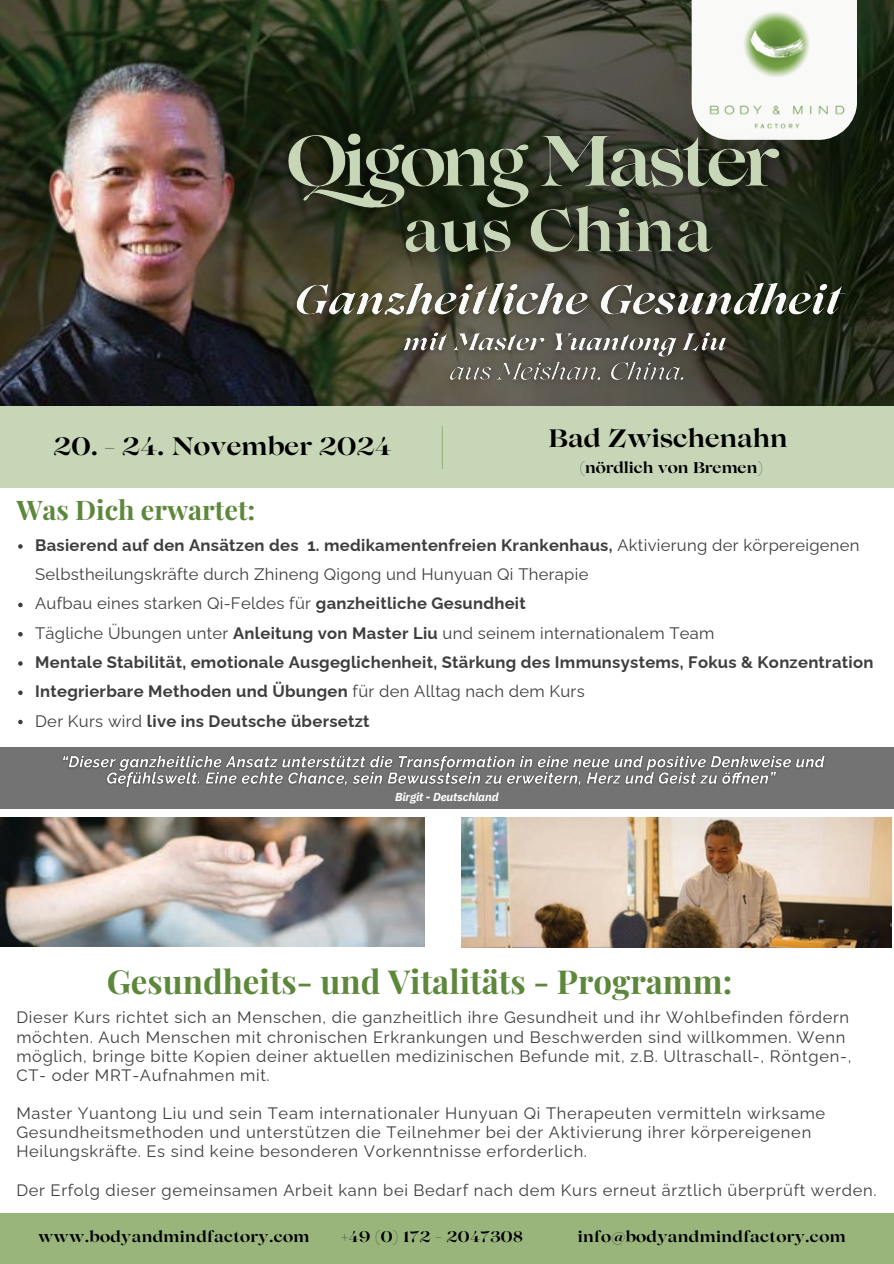
<style>
.page{position:relative;width:894px;height:1264px;background:#fff}
.page>*{position:absolute;margin:0;border:0;box-sizing:border-box;transform-origin:0 0}
.t1{font:700 33px "Playfair Display";color:#5d883b}
.t2{font:700 27px "Playfair Display";color:#5d883b}
.t3{font:700 25.2px "Lovelace";color:#000}
.t4{font:700 25.05px "Lovelace";letter-spacing:-.005em;color:#000}
.t5{font:16.65px/29.2px "Raleway";letter-spacing:.015em;color:#3f3e3f}
.t6{font:700 16.65px "Raleway";letter-spacing:.015em;color:#3f3e3f}
.t7{font:16.5px/19.2px "Raleway";letter-spacing:.04em;color:#3f3e3f}
.t8{font:700 15.45px "Lovelace";letter-spacing:.015em;color:#000}
.t9{font:700 15.45px "Lovelace";letter-spacing:-.005em;color:#000}
.t10{font:italic 700 11.55px "IBM Plex Sans";letter-spacing:-.01em;color:#fff}
.s1{font-weight:700}
.s2{font-weight:400}
</style>
<div class="page">
<svg style="left:426px;top:0;width:467px;height:407px;background:#363a2b"></svg>
<svg style="left:691px;top:0;width:165px;height:140px"></svg>
<img style="left:691px;top:2px;width:165px;height:135px">
<img style="left:0;top:0;width:426px;height:407px">
<div style="left:0;top:407px;width:893px;height:81px;background:#c7d6b7"></div>
<img style="left:262px;top:110px;width:543px;height:128px">
<img style="left:379px;top:180px;width:360px;height:93px">
<img style="left:285px;top:273px;width:571px;height:123px">
<hr style="left:441px;top:426px;width:2px;height:43px;background:#99b57c">
<svg style="left:18px;top:544px;width:5px;height:4px"></svg>
<svg style="left:18px;top:602px;width:5px;height:5px"></svg>
<svg style="left:18px;top:632px;width:5px;height:4px"></svg>
<svg style="left:18px;top:661px;width:5px;height:4px"></svg>
<svg style="left:18px;top:690px;width:5px;height:5px"></svg>
<svg style="left:18px;top:719px;width:5px;height:5px"></svg>
<img style="left:0;top:817px;width:424px;height:129px">
<img style="left:461px;top:817px;width:430px;height:130px">
<div style="left:0;top:1212px;width:893px;height:51px;background:#99b57c"></div>
<div style="left:0;top:747px;width:893px;height:62px;background:#737373"></div>
<img style="left:63px;top:756px;width:762px;height:31px">
<p class="t3" style="left:53px;top:437px;width:340px">20. - 24. November 2024</p>
<h5 class="t4" style="left:548px;top:429px;width:241px">Bad Zwischenahn</h5>
<h5 class="t9" style="left:580px;top:461px;width:184px">(nördlich von Bremen)</h5>
<h5 class="t2" style="left:16px;top:491px;width:240px">Was Dich erwartet:</h5>
<p class="t5" style="left:35px;top:530px;width:825px"><span class="s1">Basierend auf den Ansätzen des 1. medikamentenfreien Krankenhaus,</span> Aktivierung der körpereigenen<br>Selbstheilungskräfte durch Zhineng Qigong und Hunyuan Qi Therapie</p>
<p class="t5" style="left:35px;top:589px;width:492px">Aufbau eines starken Qi-Feldes für <span class="s1">ganzheitliche Gesundheit</span></p>
<p class="t5" style="left:35px;top:618px;width:680px">Tägliche Übungen unter <span class="s1">Anleitung von Master Liu</span> und seinem internationalem Team</p>
<p class="t6" style="left:35px;top:652px;width:839px">Mentale Stabilität, emotionale Ausgeglichenheit, Stärkung des Immunsystems, Fokus &amp; Konzentration</p>
<p class="t6" style="left:35px;top:681px;width:551px">Integrierbare Methoden und Übungen <span class="s2">für den Alltag nach dem Kurs</span></p>
<p class="t6" style="left:35px;top:711px;width:336px"><span class="s2">Der Kurs wird</span> live ins Deutsche übersetzt</p>
<p class="t10" style="left:395px;top:789px;width:105px">Birgit - Deutschland</p>
<h5 class="t1" style="left:107px;top:957px;width:627px">Gesundheits- und Vitalitäts - Programm:</h5>
<p class="t7" style="left:16px;top:1008px;width:836px">Dieser Kurs richtet sich an Menschen, die ganzheitlich ihre Gesundheit und ihr Wohlbefinden fördern möchten. Auch Menschen mit chronischen Erkrankungen und Beschwerden sind willkommen. Wenn möglich, bringe bitte Kopien deiner aktuellen medizinischen Befunde mit, z.B. Ultraschall-, Röntgen-, CT- oder MRT-Aufnahmen mit.</p>
<h4 class="t7" style="left:16px;top:1103px;width:810px">Master Yuantong Liu und sein Team internationaler Hunyuan Qi Therapeuten vermitteln wirksame<br>Gesundheitsmethoden und unterstützen die Teilnehmer bei der Aktivierung ihrer körpereigenen<br>Heilungskräfte. Es sind keine besonderen Vorkenntnisse erforderlich.</h4>
<p class="t7" style="left:16px;top:1180px;width:861px">Der Erfolg dieser gemeinsamen Arbeit kann bei Bedarf nach dem Kurs erneut ärztlich überprüft werden.</p>
<p class="t8" style="left:38px;top:1230px;width:273px">www.bodyandmindfactory.com</p>
<p class="t8" style="left:341px;top:1230px;width:183px">+49 (0) 172 - 2047308</p>
<p class="t8" style="left:577px;top:1230px;width:269px">info@bodyandmindfactory.com</p>
</div>
